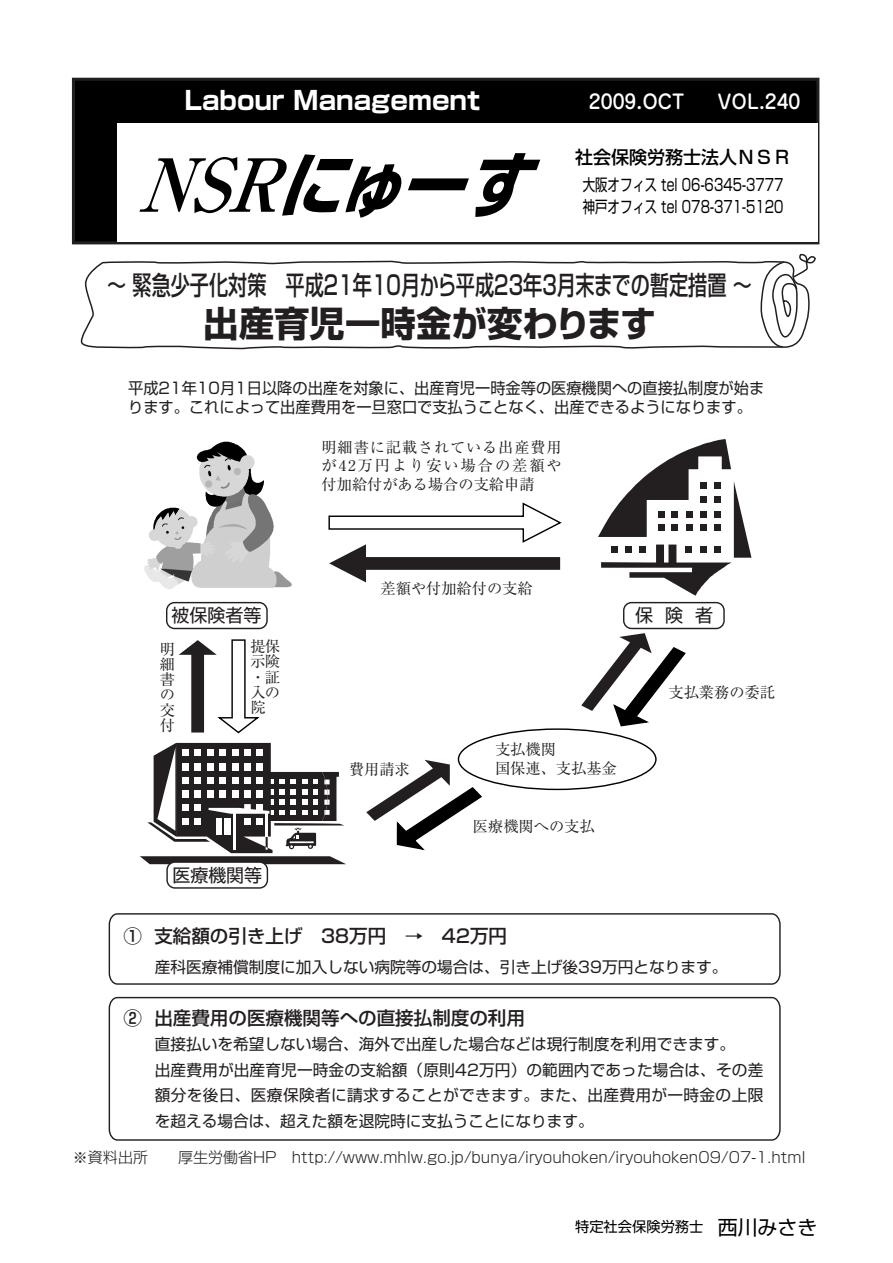
<style>
.page{position:relative;width:893px;height:1263px;background:#fff}
.page>*{position:absolute;margin:0;border:0;box-sizing:border-box;transform-origin:0 0}
.t1{font:italic 700 71.1px "Shin Go";color:#000;scale:.9 1}
.t2{font:700 35.4px "Shin Go";color:#231f20}
.t3{font:500 26.25px "Shin Go";color:#231f20;scale:.73 1}
.t4{font:700 25.5px "Shin Go";color:#fff}
.t5{font:500 19.5px "Jun 34";color:#fff}
.t6{font:500 18.6px "Shin Go";color:#231f20}
.t7{font:18px "Shin Go";color:#231f20}
.t8{font:500 18px "Shin Go";color:#000}
.t9{font:16.5px/22.5px "Shin Go";color:#000;scale:.75 1}
.t10{font:15.6px/25.5px "Shin Go";color:#231f20}
.t11{font:15.15px/15.1px "Ryumin";color:#231f20;text-align:justify}
.t12{font:300 15px "Shin Go";color:#231f20}
.t13{font:14.25px "Shin Go";color:#000}
.s1{font-family:"Ryumin";font-size:73.35px}
.s2{font-size:19.95px}
</style>
<div class="page">
<div style="left:72px;top:78px;width:747px;height:166px;background:#000;border:3px solid #231f20"></div>
<div style="left:117px;top:123px;width:700px;height:118px;background:#fff"></div>
<svg style="left:144px;top:442px;width:148px;height:147px"></svg>
<svg style="left:598px;top:439px;width:153px;height:157px"></svg>
<svg style="left:140px;top:743px;width:206px;height:121px"></svg>
<svg style="left:328px;top:502px;width:234px;height:80px"></svg>
<svg style="left:179px;top:639px;width:81px;height:95px"></svg>
<svg style="left:581px;top:633px;width:105px;height:94px"></svg>
<svg style="left:366px;top:760px;width:117px;height:91px"></svg>
<div style="left:166px;top:602px;width:102px;height:27px;border:1px solid #231f20;border-radius:8px"></div>
<div style="left:623px;top:602px;width:101px;height:27px;border:1px solid #231f20;border-radius:8px"></div>
<svg style="left:80px;top:260px;width:678px;height:90px"></svg>
<svg style="left:758px;top:253px;width:58px;height:95px"></svg>
<svg style="left:108px;top:913px;width:673px;height:72px"></svg>
<svg style="left:108px;top:996px;width:673px;height:145px"></svg>
<div style="left:166px;top:861px;width:102px;height:28px;background:#fff;border:1px solid #231f20;border-radius:8px"></div>
<h3 class="t4" style="left:184px;top:84px;width:297px">Labour Management</h3>
<p class="t5" style="left:589px;top:89px;width:98px">2009.OCT</p>
<p class="t5" style="left:717px;top:89px;width:85px">VOL.240</p>
<h1 class="t1" style="left:138px;top:137px;width:467px"><span class="s1">NSR</span>にゅーす</h1>
<p class="t8" style="left:575px;top:145px;width:217px">社会保険労務士法人ＮＳＲ</p>
<p class="t9" style="left:583px;top:172px;width:269px">大阪オフィス tel 06-6345-3777神戸オフィス tel 078-371-5120</p>
<h3 class="t3" style="left:107px;top:268px;width:885px">～緊急少子化対策 平成21年10月から平成23年3月末までの暫定措置～</h3>
<h2 class="t2" style="left:203px;top:300px;width:454px">出産育児一時金が変わります</h2>
<p class="t10" style="left:128px;top:378px;width:637px;line-height:18.8px">平成21年10月1日以降の出産を対象に、出産育児一時金等の医療機関への直接払制度が始まります。これによって出産費用を一旦窓口で支払うことなく、出産できるようになります。</p>
<p class="t11" style="left:321px;top:438px;width:241px;line-height:18.1px">明細書に記載されている出産費用が42万円より安い場合の差額や付加給付がある場合の支給申請</p>
<p class="t11" style="left:380px;top:580px;width:154px">差額や付加給付の支給</p>
<p class="t7" style="left:171px;top:603px;width:91px">被保険者等</p>
<p class="t7" style="left:635px;top:603px;width:79px">保険者</p>
<p class="t11" style="left:160px;top:641px;width:17px">明細書の交付</p>
<p class="t11" style="left:250px;top:639px;width:31px">提保示険・証入の院</p>
<p class="t7" style="left:172px;top:863px;width:91px">医療機関等</p>
<p class="t11" style="left:349px;top:762px;width:62px">費用請求</p>
<p class="t11" style="left:495px;top:741px;width:123px;line-height:18.1px">支払機関<br>国保連、支払基金</p>
<p class="t11" style="left:473px;top:818px;width:123px">医療機関への支払</p>
<p class="t11" style="left:668px;top:685px;width:108px">支払業務の委託</p>
<p class="t6" style="left:123px;top:924px;width:385px">① 支給額の引き上げ 38万円 → 42万円</p>
<p class="t10" style="left:155px;top:953px;width:574px">産科医療補償制度に加入しない病院等の場合は、引き上げ後39万円となります。</p>
<p class="t6" style="left:123px;top:1006px;width:403px">② 出産費用の医療機関等への直接払制度の利用</p>
<p class="t10" style="left:155px;top:1031px;width:610px">直接払いを希望しない場合、海外で出産した場合などは現行制度を利用できます。<br>出産費用が出産育児一時金の支給額（原則42万円）の範囲内であった場合は、その差額分を後日、医療保険者に請求することができます。また、出産費用が一時金の上限を超える場合は、超えた額を退院時に支払うことになります。</p>
<p class="t12" style="left:73px;top:1148px;width:76px">※資料出所</p>
<p class="t12" style="left:178px;top:1148px;width:629px">厚生労働省HP http://www.mhlw.go.jp/bunya/iryouhoken/iryouhoken09/07-1.html</p>
<p class="t13" style="left:575px;top:1218px;width:244px">特定社会保険労務士 <span class="s2">西川みさき</span></p>
</div>
